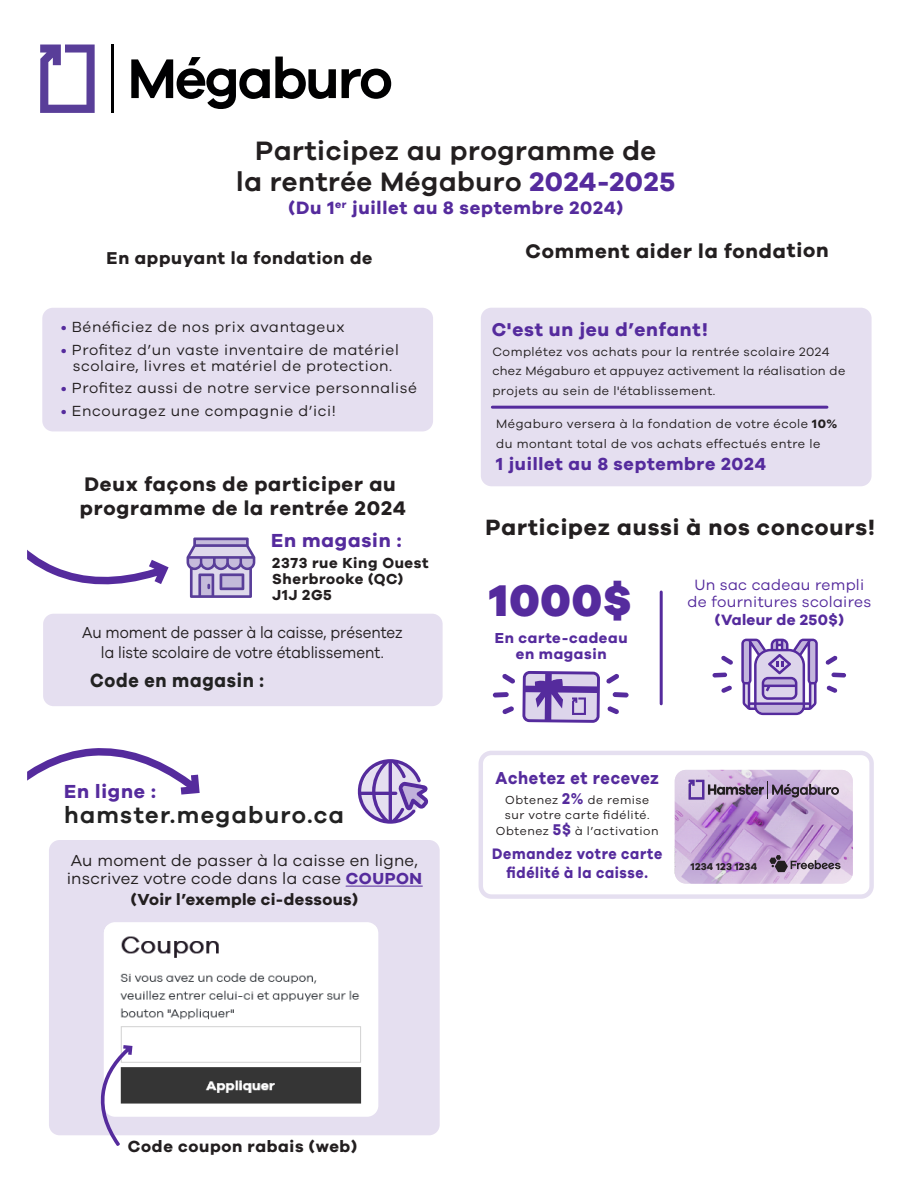
<style>
.page{position:relative;width:918px;height:1188px;background:#fff}
.page>*{position:absolute;margin:0;border:0;box-sizing:border-box;transform-origin:0 0}
.t1{font:800 45.75px "Galano Grotesque";color:#552b9d}
.t2{font:600 27.45px/31.3px "Galano Grotesque";letter-spacing:.02em;color:#231f20;text-align:center}
.t3{font:600 23.7px "Galano Grotesque";letter-spacing:.055em;color:#222}
.t4{font:700 22.8px "Galano Grotesque";letter-spacing:.04em;color:#231f20}
.t5{font:700 20.25px/23.9px "Galano Grotesque";letter-spacing:.04em;color:#231f20}
.t6{font:700 19.8px "Galano Grotesque";letter-spacing:.04em;color:#222;scale:.91 1}
.t7{font:700 19.5px "Galano Grotesque";letter-spacing:.04em;color:#552b9d}
.t8{font:700 19.05px "Galano Grotesque";letter-spacing:.04em;color:#552b9d}
.t9{font:700 18.45px "Galano Grotesque";letter-spacing:.04em;color:#552b9d}
.t10{font:700 18px "Galano Grotesque";letter-spacing:.04em;color:#552b9d}
.t11{font:700 17.85px "Galano Grotesque";letter-spacing:.04em;color:#552b9d;scale:.91 1}
.t12{font:700 17.7px "Galano Grotesque";letter-spacing:.04em;color:#231f20}
.t13{font:700 16.65px "Galano Grotesque";letter-spacing:.04em;color:#231f20}
.t14{font:16.5px/19.8px "Galano Grotesque";letter-spacing:.005em;color:#231f20;text-align:center;scale:.91 1}
.t15{font:16.5px/18px "Galano Grotesque";letter-spacing:.005em;color:#231f20}
.t16{font:700 16.5px "Galano Grotesque";letter-spacing:.02em;color:#231f20}
.t17{font:700 15.75px/18.1px "Galano Grotesque";letter-spacing:.045em;color:#552b9d;text-align:center;scale:.91 1}
.t18{font:15.45px/17.1px "Galano Grotesque";letter-spacing:.02em;color:#552b9d;text-align:center}
.t19{font:700 15.45px "Galano Grotesque";letter-spacing:.02em;color:#552b9d}
.t20{font:15.15px/16.4px "Galano Grotesque";letter-spacing:.04em;color:#231f20;text-align:center}
.t21{font:700 15px/16.2px "Galano Grotesque";letter-spacing:.04em;color:#231f20}
.t22{font:700 14.85px/16.4px "Galano Grotesque";letter-spacing:.04em;color:#552b9d;text-align:center}
.t23{font:12.45px/19.5px "Galano Grotesque";letter-spacing:.04em;color:#231f20}
.t24{font:12px/15.8px "Galano Grotesque";letter-spacing:.05em;color:#231f20;text-align:center}
.t25{font:700 10.2px "Galano Grotesque Alt";letter-spacing:.02em;color:#231f20}
.s1{font-weight:700;color:#552b9d}
.s2{color:#552b9d}
.s3{font-weight:700}
.s4{font-weight:700;font-size:16.05px;color:#552b9d}
</style>
<div class="page">
<div style="left:42px;top:308px;width:391px;height:123px;background:#e5dff0;border-radius:11px"></div>
<div style="left:481px;top:308px;width:391px;height:178px;background:#e5dff0;border-radius:11px"></div>
<div style="left:479px;top:751px;width:395px;height:148px;border:4px solid #552b9d;border-radius:11px"></div>
<div style="left:43px;top:614px;width:400px;height:92px;background:#e5dff0;border-radius:10px"></div>
<hr style="left:660px;top:592px;width:3px;height:112px;background:#552b9d">
<svg style="left:606px;top:674px;width:13px;height:10px"></svg>
<svg style="left:607px;top:706px;width:12px;height:8px"></svg>
<svg style="left:613px;top:692px;width:16px;height:6px"></svg>
<svg style="left:502px;top:674px;width:13px;height:10px"></svg>
<svg style="left:502px;top:706px;width:12px;height:8px"></svg>
<svg style="left:493px;top:692px;width:16px;height:6px"></svg>
<svg style="left:522px;top:671px;width:78px;height:52px;background:#a18ac9"></svg>
<svg style="left:825px;top:655px;width:13px;height:10px"></svg>
<svg style="left:827px;top:685px;width:10px;height:8px"></svg>
<svg style="left:831px;top:673px;width:15px;height:5px"></svg>
<svg style="left:721px;top:655px;width:12px;height:10px"></svg>
<svg style="left:721px;top:685px;width:11px;height:8px"></svg>
<svg style="left:712px;top:673px;width:15px;height:5px"></svg>
<svg style="left:741px;top:639px;width:77px;height:76px;background:#aa96ce"></svg>
<svg style="left:27px;top:549px;width:142px;height:35px"></svg>
<svg style="left:27px;top:748px;width:173px;height:47px"></svg>
<hr style="left:492px;top:406px;width:335px;height:3px;background:#552b9d">
<svg style="left:187px;top:538px;width:68px;height:60px;background:#a89ac9"></svg>
<div style="left:222px;top:576px;width:20px;height:11px;background:#c3bada"></div>
<svg style="left:196px;top:540px;width:50px;height:4px"></svg>
<div style="left:49px;top:840px;width:391px;height:295px;background:#e5dff0;border-radius:11px"></div>
<hr style="left:346px;top:886px;width:76px;height:1px;background:#552b9d">
<svg style="left:357px;top:759px;width:72px;height:65px"></svg>
<div style="left:104px;top:922px;width:274px;height:195px;background:#fff;border-radius:11px"></div>
<img style="left:104px;top:927px;width:273px;height:177px">
<div style="left:126px;top:1030px;width:134px;height:31px;background:#fff"></div>
<svg style="left:100px;top:1045px;width:32px;height:101px"></svg>
<svg style="left:675px;top:770px;width:178px;height:114px;background:#bea2cd"></svg>
<svg style="left:40px;top:45px;width:55px;height:68px"></svg>
<hr style="left:112px;top:44px;width:2px;height:69px;background:#000001">
<svg style="left:131px;top:57px;width:205px;height:52px"></svg>
<svg style="left:342px;top:69px;width:49px;height:30px"></svg>
<h2 class="t2" style="left:236px;top:134px;width:440px">Participez au programme de<br>la rentrée Mégaburo <span class="s1">2024-2025</span></h2>
<h3 class="t9" style="left:288px;top:196px;width:336px">(Du 1<sup>er</sup> juillet au 8 septembre 2024)</h3>
<h3 class="t12" style="left:107px;top:247px;width:267px">En appuyant la fondation de</h3>
<h3 class="t5" style="left:525px;top:238px;width:305px">Comment aider la fondation</h3>
<p class="t20" style="left:61px;top:319px;width:286px"><span class="s2">•</span> Bénéficiez de nos prix avantageux</p>
<p class="t20" style="left:61px;top:341px;width:339px"><span class="s2">•</span> Profitez d’un vaste inventaire de matériel scolaire, livres et matériel de protection.</p>
<p class="t20" style="left:61px;top:380px;width:358px"><span class="s2">•</span> Profitez aussi de notre service personnalisé</p>
<p class="t20" style="left:61px;top:402px;width:277px"><span class="s2">•</span> Encouragez une compagnie d’ici!</p>
<h3 class="t5" style="left:80px;top:471px;width:327px">Deux façons de participer au programme de la rentrée 2024</h3>
<h3 class="t7" style="left:271px;top:529px;width:132px">En magasin :</h3>
<p class="t21" style="left:272px;top:554px;width:158px">2373 rue King Ouest<br>Sherbrooke (QC)<br>J1J 2G5</p>
<h3 class="t14" style="left:82px;top:622px;width:354px">Au moment de passer à la caisse, présentez la liste scolaire de votre établissement.</h3>
<h3 class="t6" style="left:90px;top:668px;width:193px">Code en magasin :</h3>
<h3 class="t7" style="left:64px;top:780px;width:93px">En ligne :</h3>
<h3 class="t3" style="left:64px;top:801px;width:282px">hamster.megaburo.ca</h3>
<h3 class="t15" style="left:67px;top:851px;width:357px">Au moment de passer à la caisse en ligne, inscrivez votre code dans la case <span class="s1">COUPON</span></h3>
<h3 class="t16" style="left:131px;top:890px;width:229px">(Voir l’exemple ci-dessous)</h3>
<h3 class="t8" style="left:492px;top:318px;width:218px">C'est un jeu d’enfant!</h3>
<p class="t23" style="left:492px;top:342px;width:355px">Complétez vos achats pour la rentrée scolaire 2024 chez Mégaburo et appuyez activement la réalisation de projets au sein de l'établissement.</p>
<p class="t23" style="left:496px;top:414px;width:343px">Mégaburo versera à la fondation de votre école <span class="s3">10% </span>du montant total de vos achats effectués entre le</p>
<h3 class="t10" style="left:496px;top:453px;width:271px">1 juillet au 8 septembre 2024</h3>
<h3 class="t4" style="left:485px;top:513px;width:391px">Participez aussi à nos concours!</h3>
<h1 class="t1" style="left:489px;top:572px;width:143px">1000$</h1>
<p class="t22" style="left:495px;top:629px;width:134px">En carte-cadeau en magasin</p>
<p class="t18" style="left:688px;top:576px;width:185px">Un sac cadeau rempli de fournitures scolaires</p>
<p class="t19" style="left:715px;top:610px;width:130px">(Valeur de 250$)</p>
<h3 class="t11" style="left:496px;top:767px;width:181px">Achetez et recevez</h3>
<p class="t24" style="left:496px;top:791px;width:164px">Obtenez <span class="s4">2%</span> de remise sur votre carte fidélité.<br>Obtenez <span class="s4">5$</span> à l’activation</p>
<p class="t17" style="left:492px;top:845px;width:189px">Demandez votre carte fidélité à la caisse.</p>
<p class="t25" style="left:691px;top:860px;width:68px">1234 123 1234</p>
<h3 class="t13" style="left:128px;top:1137px;width:231px">Code coupon rabais (web)</h3>
</div>
